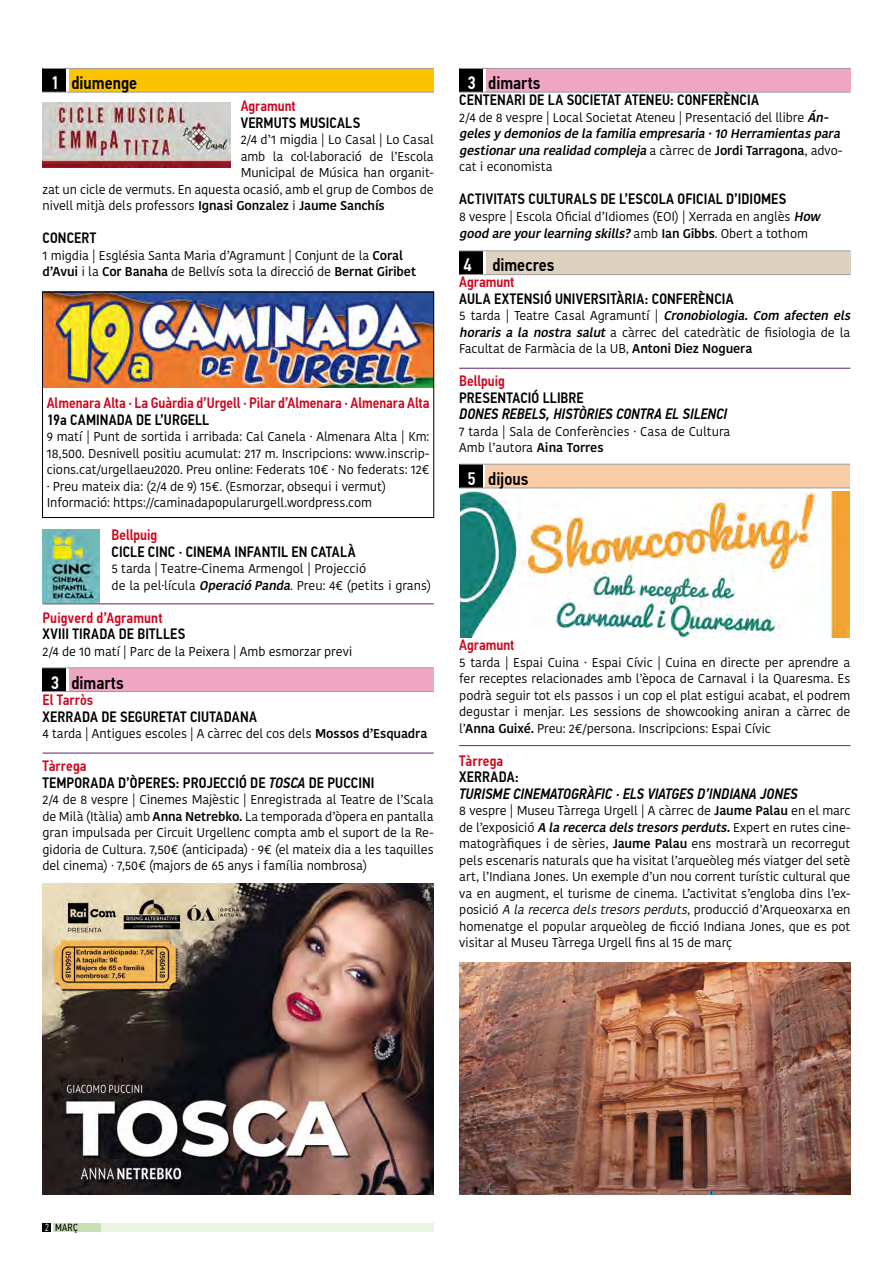
<style>
.page{position:relative;width:893px;height:1263px;background:#fff}
.page>*{position:absolute;margin:0;border:0;box-sizing:border-box;transform-origin:0 0}
.t1{font:500 18px "PF Din Text Cond Pro";color:#000}
.t2{font:500 15px/16.5px "PF Din Text Cond Pro";letter-spacing:.01em;color:#000}
.t3{font:500 15px "PF Din Text Cond Pro";color:#cd071e}
.t4{font:italic 500 15px "PF Din Text Cond Pro";letter-spacing:.005em;color:#000}
.t5{font:12.75px/16.5px "Kohinoor Devanagari";letter-spacing:-.01em;color:#000}
.t6{font:italic 500 12.75px/16.5px "Kohinoor Devanagari";color:#000}
.t7{font:10.35px "PF Din Text Cond Pro";color:#000}
.s1{color:#fff}
.s2{font-weight:500}
.s3{font-weight:500;font-style:italic}
.s4{color:#cd071e}
.s5{font-style:italic}
.s6{font-weight:400;font-style:normal}
.s7{font-style:normal}
.s8{font-weight:300;color:#fff}
</style>
<div class="page">
<div style="left:43px;top:1223px;width:8px;height:9px;background:#000"></div>
<div style="left:84px;top:1223px;width:350px;height:8px;background:#ebf3e2"></div>
<div style="left:53px;top:1223px;width:48px;height:8px;background:#c9e0b3"></div>
<div style="left:485px;top:464px;width:364px;height:24px;background:#f7cca7"></div>
<div style="left:459px;top:464px;width:23px;height:24px;background:#000"></div>
<hr style="left:459px;top:464px;width:391px;height:1px;background:#9c9e9f">
<hr style="left:459px;top:488px;width:391px;height:1px;background:#9c9e9f">
<div style="left:486px;top:251px;width:364px;height:23px;background:#ded1c0"></div>
<div style="left:459px;top:251px;width:23px;height:23px;background:#000"></div>
<hr style="left:459px;top:250px;width:391px;height:1px;background:#9c9e9f">
<hr style="left:459px;top:274px;width:391px;height:1px;background:#9c9e9f">
<div style="left:486px;top:69px;width:364px;height:23px;background:#efa6c3"></div>
<div style="left:459px;top:69px;width:23px;height:23px;background:#000"></div>
<hr style="left:459px;top:68px;width:391px;height:1px;background:#9c9e9f">
<hr style="left:459px;top:92px;width:391px;height:1px;background:#9c9e9f">
<div style="left:69px;top:668px;width:365px;height:23px;background:#efa6c3"></div>
<div style="left:43px;top:668px;width:23px;height:23px;background:#000"></div>
<hr style="left:43px;top:667px;width:391px;height:1px;background:#9c9e9f">
<hr style="left:43px;top:691px;width:391px;height:1px;background:#9c9e9f">
<img style="left:44px;top:294px;width:388px;height:94px">
<div style="left:69px;top:69px;width:365px;height:23px;background:#fcc400"></div>
<div style="left:43px;top:69px;width:23px;height:23px;background:#000"></div>
<hr style="left:43px;top:68px;width:391px;height:1px;background:#9c9e9f">
<hr style="left:43px;top:92px;width:391px;height:1px;background:#9c9e9f">
<div style="left:42px;top:292px;width:392px;height:226px;border:1px solid #000"></div>
<img style="left:43px;top:102px;width:187px;height:66px">
<img style="left:43px;top:884px;width:391px;height:311px">
<img style="left:459px;top:962px;width:391px;height:233px">
<img style="left:460px;top:491px;width:389px;height:146px">
<img style="left:43px;top:529px;width:56px;height:74px">
<hr style="left:43px;top:603px;width:391px;height:1px;background:#592476">
<hr style="left:43px;top:753px;width:391px;height:1px;background:#592476">
<hr style="left:459px;top:745px;width:391px;height:1px;background:#592476">
<hr style="left:459px;top:368px;width:391px;height:1px;background:#592476">
<h1 class="t1" style="left:51px;top:72px;width:88px"><span class="s1">1</span> diumenge</h1>
<p class="t3" style="left:241px;top:97px;width:57px">Agramunt</p>
<p class="t2" style="left:241px;top:114px;width:121px">VERMUTS MUSICALS</p>
<p class="t5" style="left:241px;top:131px;width:195px">2/4 d’1 migdia | Lo Casal | Lo Casal</p>
<p class="t5" style="left:241px;top:148px;width:195px">amb la col·laboració de l’Escola</p>
<p class="t5" style="left:241px;top:164px;width:195px">Municipal de Música han organit-</p>
<p class="t5" style="left:43px;top:181px;width:393px">zat un cicle de vermuts. En aquesta ocasió, amb el grup de Combos de</p>
<p class="t5" style="left:43px;top:197px;width:344px">nivell mitjà dels professors <span class="s2">Ignasi Gonzalez</span> i <span class="s2">Jaume Sanchís</span></p>
<p class="t2" style="left:43px;top:230px;width:55px">CONCERT</p>
<p class="t5" style="left:43px;top:247px;width:375px">1 migdia | Església Santa Maria d’Agramunt | Conjunt de la <span class="s2">Coral d’Avui</span> i la <span class="s2">Cor Banaha</span> de Bellvís sota la direcció de <span class="s2">Bernat Giribet</span></p>
<p class="t3" style="left:47px;top:394px;width:384px">Almenara Alta · La Guàrdia d’Urgell · Pilar d’Almenara · Almenara Alta</p>
<p class="t2" style="left:47px;top:411px;width:164px">19a CAMINADA DE L’URGELL</p>
<p class="t5" style="left:47px;top:428px;width:384px">9 matí | Punt de sortida i arribada: Cal Canela · Almenara Alta | Km:<br>18,500. Desnivell positiu acumulat: 217 m. Inscripcions: www.inscrip&shy;cions.cat/urgellaeu2020. Preu online: Federats 10€ · No federats: 12€ · Preu mateix dia: (2/4 de 9) 15€. (Esmorzar, obsequi i vermut)<br>Informació: https://caminadapopularurgell.wordpress.com</p>
<p class="t3" style="left:112px;top:526px;width:47px">Bellpuig</p>
<p class="t2" style="left:112px;top:543px;width:245px">CICLE CINC · CINEMA INFANTIL EN CATALÀ</p>
<p class="t5" style="left:112px;top:560px;width:321px">5 tarda | Teatre-Cinema Armengol | Projecció<br>de la pel·lícula <span class="s3">OperacióPanda</span>. Preu: 4€ (petits i grans)</p>
<p class="t3" style="left:43px;top:608px;width:121px">Puigverd d’Agramunt</p>
<p class="t2" style="left:43px;top:626px;width:144px">XVIII TIRADA DE BITLLES</p>
<p class="t5" style="left:43px;top:643px;width:311px">2/4 de 10 matí | Parc de la Peixera | Amb esmorzar previ</p>
<h1 class="t1" style="left:51px;top:672px;width:75px"><span class="s1">3</span> dimarts</h1>
<p class="t3" style="left:43px;top:691px;width:52px">El Tarròs</p>
<p class="t2" style="left:43px;top:708px;width:216px">XERRADA DE SEGURETAT CIUTADANA</p>
<p class="t5" style="left:43px;top:725px;width:386px">4 tarda | Antigues escoles | A càrrec del cos dels <span class="s2">Mossos d’Esquadra</span></p>
<p class="t2" style="left:43px;top:758px;width:333px"><span class="s4">Tàrrega<br></span>TEMPORADA D’ÒPERES: PROJECCIÓ DE <span class="s5">TOSCA</span> DE PUCCINI</p>
<p class="t5" style="left:43px;top:791px;width:393px;text-align:justify">2/4 de 8 vespre | Cinemes Majèstic | Enregistrada al Teatre de l’Scala de Milà (Itàlia) amb <span class="s2">Anna Netrebko.</span> La temporada d’òpera en pantalla gran impulsada per Circuit Urgellenc compta amb el suport de la Re&shy;gidoria de Cultura. 7,50€ (anticipada) · 9€ (el mateix dia a les taquilles del cinema) · 7,50€ (majors de 65 anys i família nombrosa)</p>
<h1 class="t1" style="left:467px;top:72px;width:75px"><span class="s1">3</span> dimarts</h1>
<p class="t2" style="left:459px;top:92px;width:301px">CENTENARI DE LA SOCIETAT ATENEU: CONFERÈNCIA</p>
<p class="t6" style="left:459px;top:109px;width:386px"><span class="s6">2/4 de 8 vespre | Local Societat Ateneu | Presentació del llibre</span> Án&shy;gelesydemoniosdelafamiliaempresaria·10Herramientaspara gestionarunarealidadcompleja<span class="s6">a c à r r e c d e</span> <span class="s7">J o r d i Ta r r a g o n a</span> <span class="s6">, a d v o - cat i economista</span></p>
<p class="t2" style="left:459px;top:191px;width:329px">ACTIVITATS CULTURALS DE L’ESCOLA OFICIAL D’IDIOMES</p>
<p class="t5" style="left:459px;top:208px;width:366px">8 vespre | Escola Oficial d’Idiomes (EOI) | Xerrada en anglès <span class="s3">How goodareyourlearningskills?</span>a m b <span class="s2">I a n G i b bs</span> . O b e r t a t o t h o m</p>
<h1 class="t1" style="left:463px;top:253px;width:93px"><span class="s1">4</span> dimecres</h1>
<p class="t3" style="left:459px;top:273px;width:57px">Agramunt</p>
<p class="t2" style="left:459px;top:290px;width:276px">AULA EXTENSIÓ UNIVERSITÀRIA: CONFERÈNCIA</p>
<p class="t5" style="left:459px;top:307px;width:396px">5 t a r d a | Te a t r e C a s a l A g r a m u n t í | <span class="s3">Cronobiologia. Com afecten els horaris a la nostra salut</span> a càrrec del catedràtic de fisiologia de la<br>Facultat de Farmàcia de la UB, <span class="s2">Antoni Diez Noguera</span></p>
<p class="t3" style="left:459px;top:372px;width:47px">Bellpuig</p>
<p class="t2" style="left:459px;top:389px;width:126px">PRESENTACIÓ LLIBRE</p>
<p class="t4" style="left:459px;top:405px;width:269px">DONES REBELS, HISTÒRIES CONTRA EL SILENCI</p>
<p class="t5" style="left:459px;top:423px;width:273px">7 tarda | Sala de Conferències · Casa de Cultura<br>Amb l’autora <span class="s2">Aina Torres</span></p>
<h1 class="t1" style="left:467px;top:468px;width:62px"><span class="s1">5</span> dijous</h1>
<p class="t3" style="left:459px;top:636px;width:57px">Agramunt</p>
<p class="t5" style="left:459px;top:654px;width:393px;text-align:justify">5 tarda | Espai Cuina · Espai Cívic | Cuina en directe per aprendre a fer receptes relacionades amb l’època de Carnaval i la Quaresma. Es podrà seguir tot els passos i un cop el plat estigui acabat, el podrem degustar i menjar. Les sessions de showcooking aniran a càrrec de l’<span class="s2">Anna Guixé.</span> Preu: 2€/persona. Inscripcions: Espai Cívic</p>
<p class="t3" style="left:459px;top:751px;width:46px">Tàrrega</p>
<p class="t2" style="left:459px;top:769px;width:61px">XERRADA:</p>
<p class="t4" style="left:459px;top:784px;width:340px">TURISME CINEMATOGRÀFIC · ELS VIATGES D’INDIANA JONES</p>
<p class="t5" style="left:459px;top:802px;width:393px;text-align:justify">8 vespre | Museu Tàrrega Urgell | A càrrec de <span class="s2">Jaume Palau</span> en el marc de l’exposició <span class="s3">A larecercadelstresorsperduts.</span>Expert en rutes cine&shy;matogràfiques i de sèries, <span class="s2">Jaume Palau</span> ens mostrarà un recorregut pels escenaris naturals que ha visitat l’arqueòleg més viatger del setè art, l’Indiana Jones. Un exemple d’un nou corrent turístic cultural que va en augment, el turisme de cinema. L’activitat s’engloba dins l’ex&shy;posició <span class="s5">A larecercadelstresorsperduts</span>, producció d’Arqueoxarxa en homenatge el popular arqueòleg de ficció Indiana Jones, que es pot visitar al Museu Tàrrega Urgell fins al 15 de març</p>
<p class="t7" style="left:45px;top:1221px;width:34px"><span class="s8">2</span> MARÇ</p>
</div>
